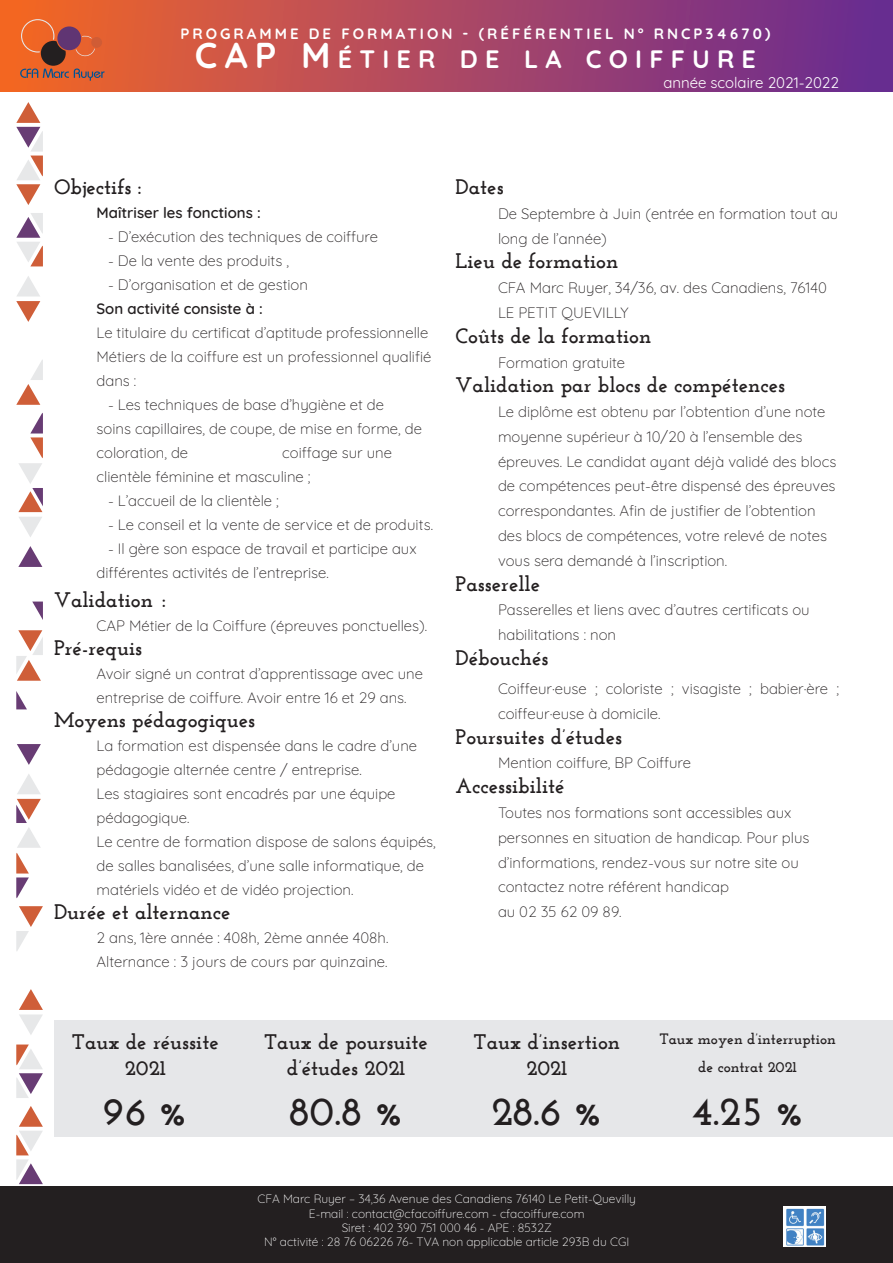
<style>
.page{position:relative;width:893px;height:1263px;background:#fff}
.page>*{position:absolute;margin:0;border:0;box-sizing:border-box;transform-origin:0 0}
.t1{font:700 40.5px "Josefin Slab";color:#231f20}
.t2{font:700 25.2px "Quicksand";letter-spacing:.285em;color:#fff}
.t3{font:700 21px/25.5px "Josefin Slab";color:#231f20;text-align:center}
.t4{font:300 15px/24.8px "Quicksand";color:#231f20}
.t5{font:700 15px "Quicksand";letter-spacing:.2em;color:#fff}
.t6{font:600 15px "Quicksand";color:#231f20}
.t7{font:700 15px/27.8px "Josefin Slab";color:#231f20;text-align:center}
.t8{font:15px "Quicksand";color:#fff}
.t9{font:300 12px "Quicksand";color:#fff}
.s1{font-size:36px}
</style>
<div class="page">
<div style="left:0;top:0;width:893px;height:91px;background:linear-gradient(to right,#f56728,#662997)"></div>
<svg style="left:20px;top:19px;width:85px;height:62px;background:#c25b38"></svg>
<svg style="left:16px;top:360px;width:27px;height:45px"></svg>
<svg style="left:16px;top:102px;width:27px;height:103px"></svg>
<svg style="left:16px;top:276px;width:24px;height:46px"></svg>
<svg style="left:16px;top:213px;width:27px;height:53px"></svg>
<svg style="left:18px;top:413px;width:25px;height:124px"></svg>
<svg style="left:18px;top:546px;width:24px;height:21px"></svg>
<svg style="left:32px;top:601px;width:11px;height:19px"></svg>
<svg style="left:16px;top:906px;width:27px;height:45px"></svg>
<svg style="left:16px;top:1106px;width:27px;height:79px"></svg>
<svg style="left:19px;top:989px;width:24px;height:46px"></svg>
<svg style="left:16px;top:1044px;width:27px;height:54px"></svg>
<svg style="left:16px;top:774px;width:25px;height:124px"></svg>
<svg style="left:17px;top:744px;width:24px;height:21px"></svg>
<svg style="left:16px;top:691px;width:11px;height:18px"></svg>
<svg style="left:16px;top:630px;width:27px;height:51px"></svg>
<div style="left:0;top:1186px;width:893px;height:77px;background:#231f20"></div>
<img style="left:784px;top:1207px;width:41px;height:40px">
<div style="left:54px;top:1020px;width:839px;height:117px;background:#e6e7e9"></div>
<p class="t5" style="left:181px;top:23px;width:591px">PROGRAMME DE FORMATION - (RÉFÉRENTIEL N° RNCP34670)</p>
<p class="t2" style="left:195px;top:39px;width:563px"><span class="s1">CAP M</span>ÉTIER DE LA COIFFURE</p>
<p class="t8" style="left:663px;top:71px;width:177px">année scolaire 2021-2022</p>
<p class="t3" style="left:54px;top:174px;width:89px">Objectifs :</p>
<p class="t6" style="left:97px;top:201px;width:166px">Maîtriser les fonctions :</p>
<p class="t4" style="left:108px;top:223px;width:272px">- D’exécution des techniques de coiffure</p>
<p class="t4" style="left:108px;top:247px;width:183px">- De la vente des produits ,</p>
<p class="t4" style="left:108px;top:271px;width:201px">- D’organisation et de gestion</p>
<p class="t6" style="left:97px;top:297px;width:168px">Son activité consiste à :</p>
<p class="t4" style="left:97px;top:319px;width:336px;line-height:24px">Le titulaire du certificat d’aptitude professionnelle<br>Métiers de la coiffure est un professionnel qualifié dans :</p>
<p class="t4" style="left:97px;top:391px;width:327px;line-height:24px;text-indent:11px">- Les techniques de base d’hygiène et de soins capillaires, de coupe, de mise en forme, de coloration, de</p>
<p class="t4" style="left:97px;top:439px;width:297px;line-height:24px;text-indent:186px">coiffage sur une clientèle féminine et masculine ;</p>
<p class="t4" style="left:108px;top:487px;width:172px">- L’accueil de la clientèle ;</p>
<p class="t4" style="left:108px;top:511px;width:327px">- Le conseil et la vente de service et de produits.</p>
<p class="t4" style="left:97px;top:535px;width:322px;line-height:24px;text-indent:11px">- Il gère son espace de travail et participe aux différentes activités de l’entreprise.</p>
<p class="t3" style="left:54px;top:587px;width:113px">Validation :</p>
<p class="t4" style="left:97px;top:611px;width:332px">CAP Métier de la Coiffure (épreuves ponctuelles).</p>
<p class="t3" style="left:54px;top:635px;width:90px">Pré-requis</p>
<p class="t4" style="left:97px;top:660px;width:328px;line-height:24px">Avoir signé un contrat d’apprentissage avec une entreprise de coiffure. Avoir entre 16 et 29 ans.</p>
<p class="t3" style="left:54px;top:707px;width:203px">Moyens pédagogiques</p>
<p class="t4" style="left:97px;top:732px;width:322px;line-height:24px">La formation est dispensée dans le cadre d’une pédagogie alternée centre / entreprise.</p>
<p class="t4" style="left:97px;top:780px;width:300px;line-height:24px">Les stagiaires sont encadrés par une équipe pédagogique.</p>
<p class="t4" style="left:97px;top:828px;width:341px;line-height:24px">Le centre de formation dispose de salons équipés, de salles banalisées, d’une salle informatique, de matériels vidéo et de vidéo projection.</p>
<p class="t3" style="left:54px;top:899px;width:178px">Durée et alternance</p>
<p class="t4" style="left:97px;top:924px;width:293px;line-height:24px">2 ans, 1ère année : 408h, 2ème année 408h.<br>Alternance : 3 jours de cours par quinzaine.</p>
<p class="t3" style="left:455px;top:174px;width:50px">Dates</p>
<p class="t4" style="left:498px;top:199px;width:342px">De Septembre à Juin (entrée en formation tout au long de l’année)</p>
<p class="t3" style="left:455px;top:248px;width:164px">Lieu de formation</p>
<p class="t4" style="left:498px;top:274px;width:330px">CFA Marc Ruyer, 34/36, av. des Canadiens, 76140<br>LE PETIT QUEVILLY</p>
<p class="t3" style="left:455px;top:323px;width:197px">Coûts de la formation</p>
<p class="t4" style="left:498px;top:348px;width:129px">Formation gratuite</p>
<p class="t3" style="left:455px;top:372px;width:331px">Validation par blocs de compétences</p>
<p class="t4" style="left:498px;top:398px;width:340px">Le diplôme est obtenu par l’obtention d’une note moyenne supérieur à 10/20 à l’ensemble des épreuves. Le candidat ayant déjà validé des blocs de compétences peut-être dispensé des épreuves correspondantes. Afin de justifier de l’obtention des blocs de compétences, votre relevé de notes vous sera demandé à l’inscription.</p>
<p class="t3" style="left:455px;top:571px;width:86px">Passerelle</p>
<p class="t4" style="left:498px;top:596px;width:313px">Passerelles et liens avec d’autres certificats ou habilitations : non</p>
<p class="t3" style="left:455px;top:645px;width:95px">Débouchés</p>
<p class="t4" style="left:498px;top:675px;width:342px">Coiffeur·euse ; coloriste ; visagiste ; babier·ère ; coiffeur·euse à domicile.</p>
<p class="t3" style="left:455px;top:724px;width:168px">Poursuites d’études</p>
<p class="t4" style="left:498px;top:749px;width:194px">Mention coiffure, BP Coiffure</p>
<p class="t3" style="left:455px;top:773px;width:111px">Accessibilité</p>
<p class="t4" style="left:498px;top:799px;width:313px">Toutes nos formations sont accessibles aux personnes en situation de handicap. Pour plus d’informations, rendez-vous sur notre site ou contactez notre référent handicap</p>
<p class="t4" style="left:498px;top:898px;width:125px">au 02 35 62 09 89.</p>
<p class="t3" style="left:72px;top:1029px;width:148px">Taux de réussite</p>
<p class="t3" style="left:125px;top:1054px;width:42px">2021</p>
<p class="t1" style="left:103px;top:1087px;width:85px">96 %</p>
<p class="t3" style="left:264px;top:1029px;width:165px">Taux de poursuite d’études 2021</p>
<p class="t1" style="left:289px;top:1087px;width:116px">80.8 %</p>
<p class="t3" style="left:474px;top:1029px;width:148px">Taux d’insertion</p>
<p class="t3" style="left:526px;top:1054px;width:42px">2021</p>
<p class="t1" style="left:491px;top:1087px;width:112px">28.6 %</p>
<p class="t7" style="left:659px;top:1025px;width:178px">Taux moyen d’interruption de contrat 2021</p>
<p class="t1" style="left:691px;top:1087px;width:114px">4.25 %</p>
<p class="t9" style="left:258px;top:1189px;width:380px">CFA Marc Ruyer – 34,36 Avenue des Canadiens 76140 Le Petit-Quevilly</p>
<p class="t9" style="left:309px;top:1204px;width:277px">E-mail : contact@cfacoiffure.com - cfacoiffure.com</p>
<p class="t9" style="left:342px;top:1218px;width:212px">Siret : 402 390 751 000 46 - APE : 8532Z</p>
<p class="t9" style="left:264px;top:1233px;width:367px">N° activité : 28 76 06226 76- TVA non applicable article 293B du CGI</p>
</div>
